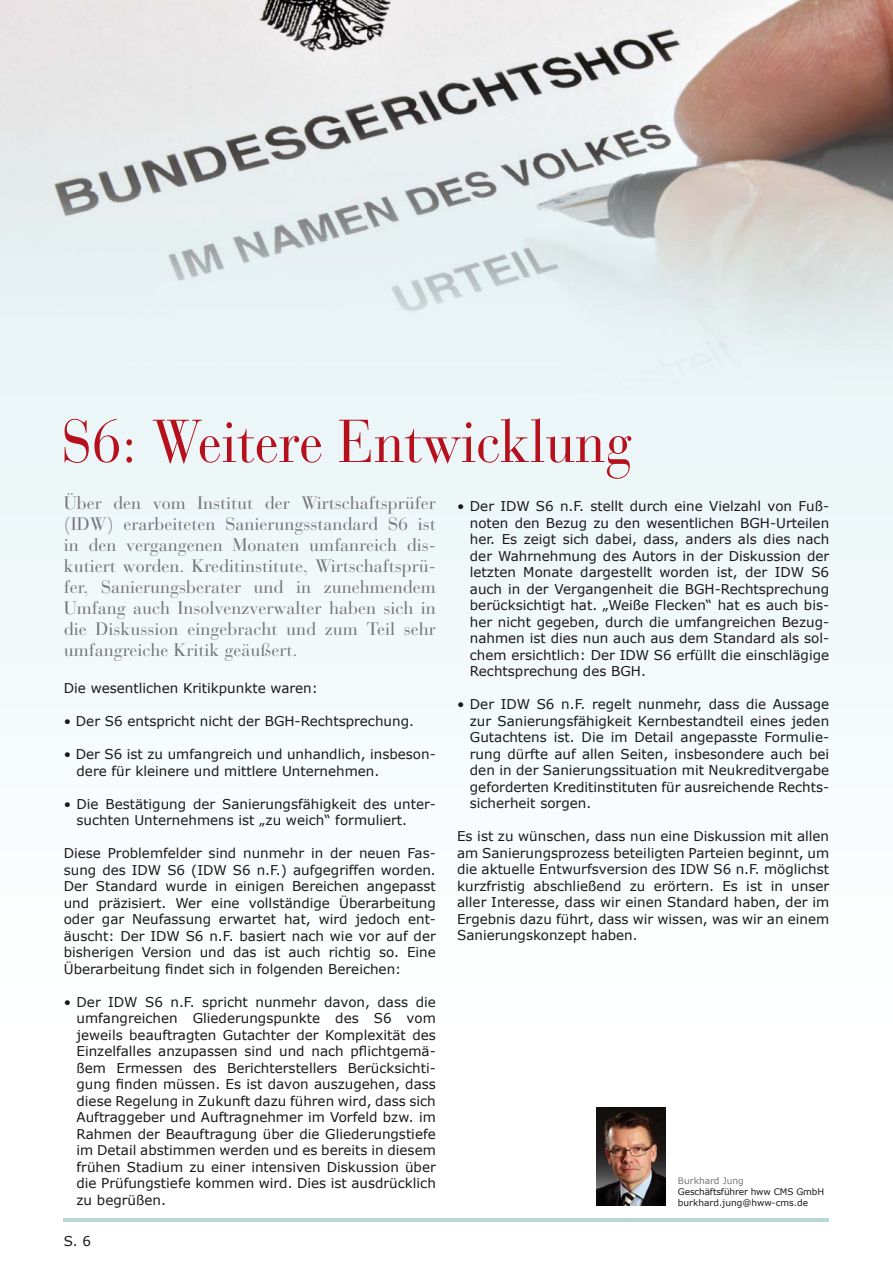
<style>
.page{position:relative;width:893px;height:1263px;background:#fff}
.page>*{position:absolute;margin:0;border:0;box-sizing:border-box;transform-origin:0 0}
.t1{font:60px "Bauer Bodoni";color:#b6101d;scale:.9 1}
.t2{font:18px/21px "Bauer Bodoni";color:#757577;text-align:justify}
.t3{font:13.5px/16.5px "Verdana";color:#1a171c;text-align:justify}
.t4{font:9px/10.8px "Verdana";letter-spacing:-.015em;color:#1a171c}
.t5{font:9px "Verdana";color:#757577}
</style>
<div class="page">
<div style="left:0;top:407px;width:893px;height:856px;background:linear-gradient(to right,#f8fcfc,#f7fbfc)"></div>
<hr style="left:64px;top:1219px;width:765px;height:3px;background:#b8d9d6">
<img style="left:0;top:0;width:893px;height:407px">
<img style="left:597px;top:1108px;width:68px;height:98px">
<h1 class="t1" style="left:62px;top:405px;width:635px">S6: Weitere Entwicklung</h1>
<p class="t2" style="left:64px;top:492px;width:374px">Über den vom Institut der Wirtschaftsprüfer (IDW) erarbeiteten Sanierungsstandard S6 ist in den vergangenen Monaten umfanreich dis&shy;kutiert worden. Kreditinstitute, Wirtschaftsprü&shy;fer, Sanierungsberater und in zunehmendem Umfang auch Insolvenzverwalter haben sich in die Diskussion eingebracht und zum Teil sehr umfangreiche Kritik geäußert.</p>
<p class="t3" style="left:64px;top:680px;width:256px">Die wesentlichen Kritikpunkte waren:</p>
<p class="t3" style="left:64px;top:713px;width:352px">• Der S6 entspricht nicht der BGH-Rechtsprechung.</p>
<p class="t3" style="left:77px;top:746px;width:361px;text-indent:-13px">• Der S6 ist zu umfangreich und unhandlich, insbeson&shy;dere für kleinere und mittlere Unternehmen.</p>
<p class="t3" style="left:77px;top:796px;width:361px;text-indent:-13px">• Die Bestätigung der Sanierungsfähigkeit des unter&shy;suchten Unternehmens ist „zu weich“ formuliert.</p>
<p class="t3" style="left:64px;top:845px;width:374px">Diese Problemfelder sind nunmehr in der neuen Fas&shy;sung des IDW S6 (IDW S6 n.F.) aufgegriffen worden.<br>Der Standard wurde in einigen Bereichen angepasst und präzisiert. Wer eine vollständige Überarbeitung oder gar Neufassung erwartet hat, wird jedoch ent&shy;äuscht: Der IDW S6 n.F. basiert nach wie vor auf der bisherigen Version und das ist auch richtig so. Eine Überarbeitung findet sich in folgenden Bereichen:</p>
<p class="t3" style="left:77px;top:993px;width:361px;text-indent:-13px">• Der IDW S6 n.F. spricht nunmehr davon, dass die umfangreichen Gliederungspunkte des S6 vom jeweils beauftragten Gutachter der Komplexität des Einzelfalles anzupassen sind und nach pflichtgemä&shy;ßem Ermessen des Berichterstellers Berücksichti&shy;gung finden müssen. Es ist davon auszugehen, dass diese Regelung in Zukunft dazu führen wird, dass sich Auftraggeber und Auftragnehmer im Vorfeld bzw. im Rahmen der Beauftragung über die Gliederungstiefe im Detail abstimmen werden und es bereits in diesem frühen Stadium zu einer intensiven Diskussion über die Prüfungstiefe kommen wird. Dies ist ausdrücklich zu begrüßen.</p>
<p class="t3" style="left:470px;top:498px;width:361px;text-indent:-13px">• Der IDW S6 n.F. stellt durch eine Vielzahl von Fuß&shy;noten den Bezug zu den wesentlichen BGH-Urteilen her. Es zeigt sich dabei, dass, anders als dies nach der Wahrnehmung des Autors in der Diskussion der letzten Monate dargestellt worden ist, der IDW S6 auch in der Vergangenheit die BGH-Rechtsprechung berücksichtigt hat. „Weiße Flecken“ hat es auch bis&shy;her nicht gegeben, durch die umfangreichen Bezug&shy;nahmen ist dies nun auch aus dem Standard als sol&shy;chem ersichtlich: Der IDW S6 erfüllt die einschlägige Rechtsprechung des BGH.</p>
<p class="t3" style="left:470px;top:696px;width:361px;text-indent:-13px">• Der IDW S6 n.F. regelt nunmehr, dass die Aussage zur Sanierungsfähigkeit Kernbestandteil eines jeden Gutachtens ist. Die im Detail angepasste Formulie&shy;rung dürfte auf allen Seiten, insbesondere auch bei den in der Sanierungssituation mit Neukreditvergabe geforderten Kreditinstituten für ausreichende Rechts&shy;sicherheit sorgen.</p>
<p class="t3" style="left:457px;top:828px;width:374px">Es ist zu wünschen, dass nun eine Diskussion mit allen am Sanierungsprozess beteiligten Parteien beginnt, um die aktuelle Entwurfsversion des IDW S6 n.F. möglichst kurzfristig abschließend zu erörtern. Es ist in unser aller Interesse, dass wir einen Standard haben, der im Ergebnis dazu führt, dass wir wissen, was wir an einem Sanierungskonzept haben.</p>
<p class="t5" style="left:678px;top:1175px;width:67px">Burkhard Jung</p>
<p class="t4" style="left:678px;top:1186px;width:148px">Geschäftsführer hww CMS GmbH burkhard.jung@hww-cms.de</p>
<p class="t3" style="left:64px;top:1232px;width:29px">S. 6</p>
</div>
